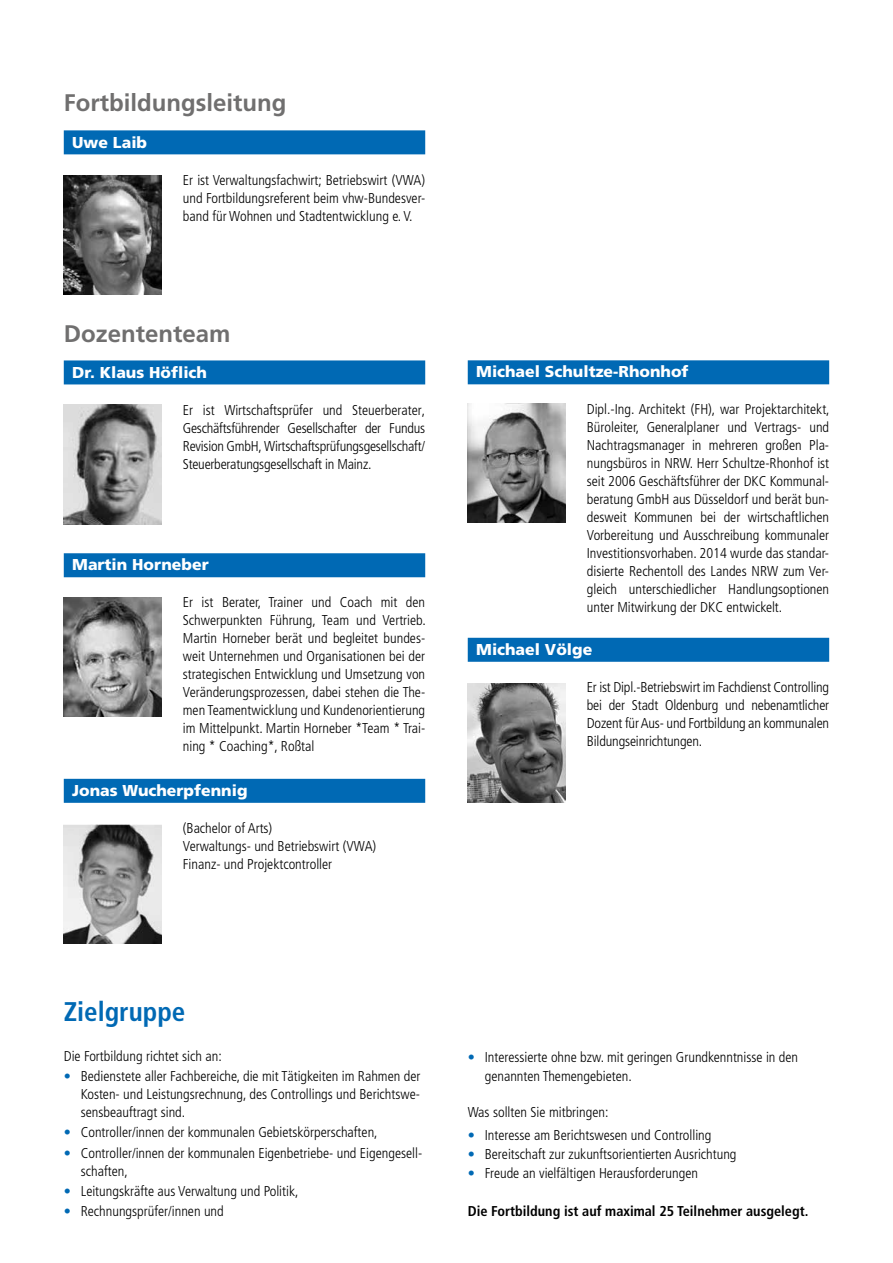
<style>
.page{position:relative;width:893px;height:1263px;background:#fff}
.page>*{position:absolute;margin:0;border:0;box-sizing:border-box;transform-origin:0 0}
.t1{font:700 condensed 27px "Frutiger";color:#0069b4}
.t2{font:700 24px "Frutiger";color:#706f6f}
.t3{font:900 15.75px "Frutiger";color:#fff}
.t4{font:300 condensed 14.25px/18px "Frutiger";color:#000;text-align:justify}
.t5{font:700 condensed 14.25px "Frutiger";color:#000}
.s1{color:#0069b4}
</style>
<div class="page">
<div style="left:64px;top:130px;width:361px;height:24px;background:#0069b4"></div>
<div style="left:64px;top:360px;width:361px;height:24px;background:#0069b4"></div>
<div style="left:64px;top:553px;width:361px;height:24px;background:#0069b4"></div>
<div style="left:64px;top:779px;width:361px;height:24px;background:#0069b4"></div>
<img style="left:64px;top:175px;width:98px;height:119px">
<img style="left:64px;top:405px;width:98px;height:119px">
<img style="left:64px;top:598px;width:98px;height:119px">
<img style="left:64px;top:824px;width:98px;height:119px">
<div style="left:468px;top:360px;width:361px;height:24px;background:#0069b4"></div>
<div style="left:468px;top:638px;width:361px;height:24px;background:#0069b4"></div>
<img style="left:468px;top:404px;width:98px;height:119px">
<img style="left:468px;top:683px;width:98px;height:119px">
<h2 class="t2" style="left:64px;top:89px;width:224px">Fortbildungsleitung</h2>
<p class="t3" style="left:72px;top:132px;width:76px">Uwe Laib</p>
<p class="t4" style="left:183px;top:171px;width:244px">Er ist Verwaltungsfachwirt; Betriebswirt (VWA) und Fortbildungsreferent beim vhw-Bundesver&shy;band für Wohnen und Stadtentwicklung e. V.</p>
<h2 class="t2" style="left:64px;top:319px;width:168px">Dozententeam</h2>
<p class="t3" style="left:72px;top:363px;width:136px">Dr. Klaus Höflich</p>
<p class="t4" style="left:183px;top:401px;width:244px">Er ist Wirtschaftsprüfer und Steuerberater, Geschäftsführender Gesellschafter der Fundus Revision GmbH, Wirtschaftsprüfungsgesellschaft/ Steuerberatungsgesellschaft in Mainz.</p>
<p class="t3" style="left:72px;top:555px;width:138px">Martin Horneber</p>
<p class="t4" style="left:183px;top:594px;width:244px">Er ist Berater, Trainer und Coach mit den Schwerpunkten Führung, Team und Vertrieb.<br>Martin Horneber berät und begleitet bundes&shy;weit Unternehmen und Organisationen bei der strategischen Entwicklung und Umsetzung von Veränderungsprozessen, dabei stehen die The&shy;men Teamentwicklung und Kundenorientierung im Mittelpunkt. Martin Horneber *Team * Trai&shy;ning * Coaching*, Roßtal</p>
<p class="t3" style="left:72px;top:781px;width:177px">Jonas Wucherpfennig</p>
<p class="t4" style="left:183px;top:819px;width:195px;text-align:left">(Bachelor of Arts)<br>Verwaltungs- und Betriebswirt (VWA)<br>Finanz- und Projektcontroller</p>
<p class="t3" style="left:476px;top:362px;width:214px">Michael Schultze-Rhonhof</p>
<p class="t4" style="left:587px;top:401px;width:244px">Dipl.-Ing. Architekt (FH), war Projektarchitekt, Büroleiter, Generalplaner und Vertrags- und Nachtragsmanager in mehreren großen Pla&shy;nungsbüros in NRW. Herr Schultze-Rhonhof ist seit 2006 Geschäftsführer der DKC Kommunal&shy;beratung GmbH aus Düsseldorf und berät bun&shy;desweit Kommunen bei der wirtschaftlichen Vorbereitung und Ausschreibung kommunaler Investitionsvorhaben. 2014 wurde das standar&shy;disierte Rechentoll des Landes NRW zum Ver&shy;gleich unterschiedlicher Handlungsoptionen unter Mitwirkung der DKC entwickelt.</p>
<p class="t3" style="left:476px;top:640px;width:118px">Michael Völge</p>
<p class="t4" style="left:587px;top:678px;width:244px">Er ist Dipl.-Betriebswirt im Fachdienst Controlling bei der Stadt Oldenburg und nebenamtlicher Dozent für Aus- und Fortbildung an kommunalen Bildungseinrichtungen.</p>
<h1 class="t1" style="left:64px;top:995px;width:123px">Zielgruppe</h1>
<p class="t4" style="left:64px;top:1047px;width:160px">Die Fortbildung richtet sich an:</p>
<p class="t4" style="left:81px;top:1067px;width:341px;text-indent:-17px"><span class="s1">•</span> Bedienstete aller Fachbereiche, die mit Tätigkeiten im Rahmen der Kosten- und Leistungsrechnung, des Controllings und Berichtswe&shy;sensbeauftragt sind.</p>
<p class="t4" style="left:64px;top:1124px;width:315px"><span class="s1">•</span> Controller/innen der kommunalen Gebietskörperschaften,</p>
<p class="t4" style="left:81px;top:1144px;width:343px;text-indent:-17px"><span class="s1">•</span> Controller/innen der kommunalen Eigenbetriebe- und Eigengesell&shy;schaften,</p>
<p class="t4" style="left:64px;top:1182px;width:236px"><span class="s1">•</span> Leitungskräfte aus Verwaltung und Politik,</p>
<p class="t4" style="left:64px;top:1202px;width:162px"><span class="s1">•</span> Rechnungsprüfer/innen und</p>
<p class="t4" style="left:485px;top:1048px;width:315px;line-height:18.9px;text-indent:-17px"><span class="s1">•</span> Interessierte ohne bzw. mit geringen Grundkenntnisse in den genannten Themengebieten.</p>
<p class="t4" style="left:468px;top:1103px;width:142px">Was sollten Sie mitbringen:</p>
<p class="t4" style="left:468px;top:1126px;width:245px"><span class="s1">•</span> Interesse am Berichtswesen und Controlling</p>
<p class="t4" style="left:468px;top:1145px;width:270px"><span class="s1">•</span> Bereitschaft zur zukunftsorientierten Ausrichtung</p>
<p class="t4" style="left:468px;top:1164px;width:232px"><span class="s1">•</span> Freude an vielfältigen Herausforderungen</p>
<p class="t5" style="left:468px;top:1202px;width:342px">Die Fortbildung ist auf maximal 25 Teilnehmer ausgelegt.</p>
</div>
